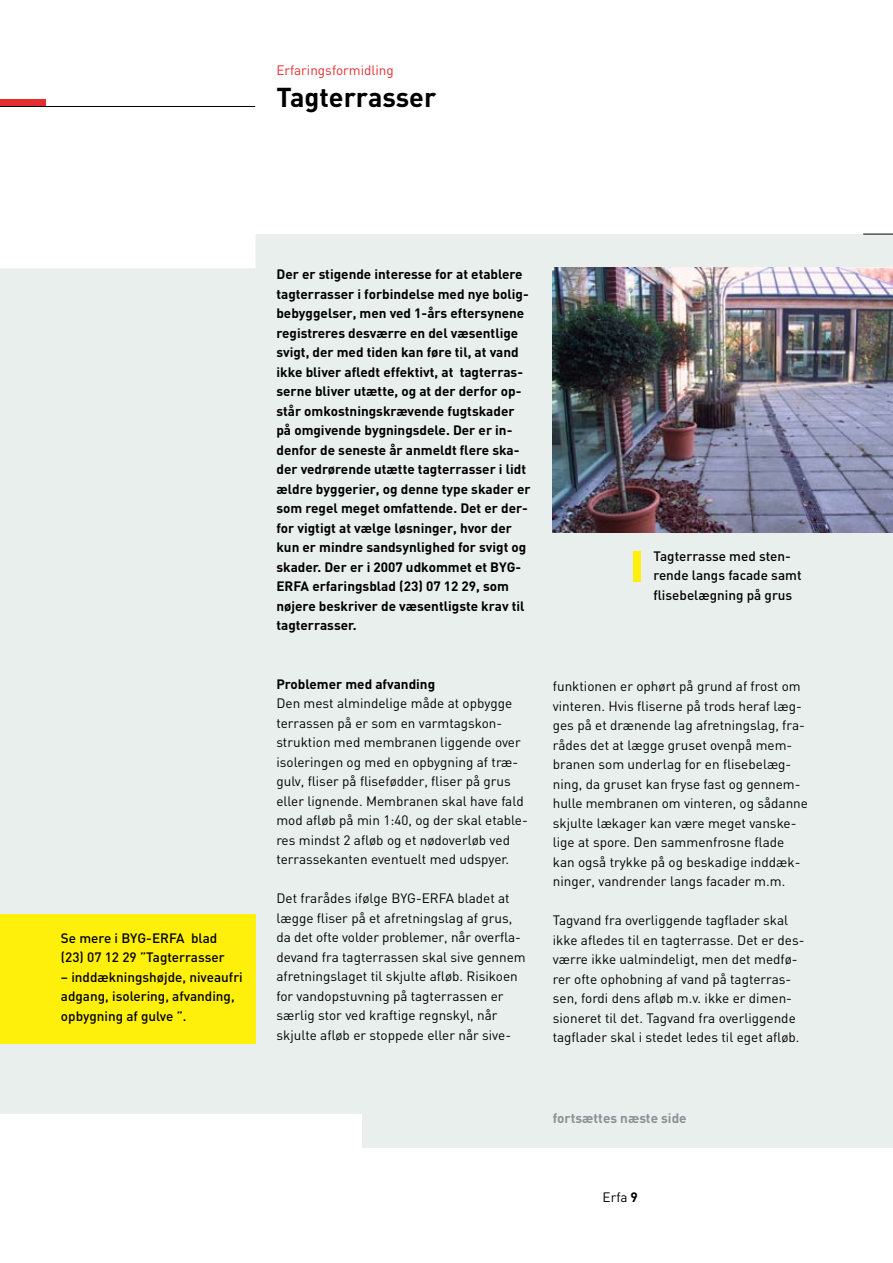
<style>
.page{position:relative;width:893px;height:1263px;background:#fff}
.page>*{position:absolute;margin:0;border:0;box-sizing:border-box;transform-origin:0 0}
.t1{font:700 27px "DIN";color:#000}
.t2{font:13.5px/19.5px "DIN";color:#000}
.t3{font:700 13.5px/19.5px "DIN";color:#000}
.t4{font:500 13.5px/19.5px "DIN";color:#000}
.t5{font:13.5px "DIN";color:#e52d30}
.t6{font:700 13.5px "DIN";color:#8d9095}
.s1{font-weight:700}
</style>
<div class="page">
<div style="left:0;top:234px;width:893px;height:914px;background:#e9efed"></div>
<div style="left:0;top:227px;width:255px;height:41px;background:#fff"></div>
<div style="left:0;top:1114px;width:361px;height:34px;background:#fff"></div>
<hr style="left:863px;top:234px;width:30px;height:1px;background:#000">
<div style="left:0;top:99px;width:45px;height:7px;background:#e52d30"></div>
<hr style="left:0;top:106px;width:255px;height:1px;background:#000">
<img style="left:553px;top:268px;width:340px;height:265px">
<div style="left:0;top:914px;width:255px;height:129px;background:#fff00c"></div>
<div style="left:633px;top:551px;width:8px;height:31px;background:#fff00c"></div>
<p class="t5" style="left:276px;top:61px;width:119px">Erfaringsformidling</p>
<h1 class="t1" style="left:276px;top:80px;width:161px">Tagterrasser</h1>
<p class="t4" style="left:61px;top:928px;width:165px">Se mere i BYG-ERFA blad (23) 07 12 29 ”Tagterrasser</p>
<p class="t4" style="left:61px;top:967px;width:183px">– inddækningshøjde, niveaufri adgang, isolering, afvanding, opbygning af gulve ”.</p>
<p class="t3" style="left:276px;top:264px;width:256px">Der er stigende interesse for at etablere tagterrasser i forbindelse med nye bolig&shy;bebyggelser, men ved 1-års eftersynene registreres desværre en del væsentlige svigt, der med tiden kan føre til, at vand ikke bliver afledt effektivt, at tagterras&shy;serne bliver utætte, og at der derfor op&shy;står omkostningskrævende fugtskader på omgivende bygningsdele. Der er in&shy;denfor de seneste år anmeldt flere ska&shy;der vedrørende utætte tagterrasser i lidt ældre byggerier, og denne type skader er som regel meget omfattende. Det er der&shy;for vigtigt at vælge løsninger, hvor der kun er mindre sandsynlighed for svigt og skader. Der er i 2007 udkommet et BYG-ERFA erfaringsblad (23) 07 12 29, som nøjere beskriver de væsentligste krav til tagterrasser.</p>
<p class="t3" style="left:276px;top:673px;width:160px">Problemer med afvanding</p>
<p class="t2" style="left:276px;top:693px;width:253px">Den mest almindelige måde at opbygge terrassen på er som en varmtagskon&shy;struktion med membranen liggende over isoleringen og med en opbygning af træ&shy;gulv, fliser på flisefødder, fliser på grus eller lignende. Membranen skal have fald mod afløb på min 1:40, og der skal etable&shy;res mindst 2 afløb og et nødoverløb ved terrassekanten eventuelt med udspyer.</p>
<p class="t2" style="left:276px;top:888px;width:251px">Det frarådes ifølge BYG-ERFA bladet at lægge fliser på et afretningslag af grus, da det ofte volder problemer, når overfla&shy;devand fra tagterrassen skal sive gennem afretningslaget til skjulte afløb. Risikoen for vandopstuvning på tagterrassen er særlig stor ved kraftige regnskyl, når skjulte afløb er stoppede eller når sive-</p>
<p class="t4" style="left:653px;top:546px;width:150px">Tagterrasse med sten&shy;rende langs facade samt flisebelægning på grus</p>
<p class="t2" style="left:553px;top:676px;width:257px">funktionen er ophørt på grund af frost om vinteren. Hvis fliserne på trods heraf læg&shy;ges på et drænende lag afretningslag, fra&shy;rådes det at lægge gruset ovenpå mem&shy;branen som underlag for en flisebelæg&shy;ning, da gruset kan fryse fast og gennem&shy;hulle membranen om vinteren, og sådanne skjulte lækager kan være meget vanske&shy;lige at spore. Den sammenfrosne flade kan også trykke på og beskadige inddæk&shy;ninger, vandrender langs facader m.m.</p>
<p class="t2" style="left:553px;top:910px;width:253px">Tagvand fra overliggende tagflader skal ikke afledes til en tagterrasse. Det er des&shy;værre ikke ualmindeligt, men det medfø&shy;rer ofte ophobning af vand på tagterras&shy;sen, fordi dens afløb m.v. ikke er dimen&shy;sioneret til det. Tagvand fra overliggende tagflader skal i stedet ledes til eget afløb.</p>
<p class="t6" style="left:553px;top:1109px;width:135px">fortsættes næste side</p>
<p class="t2" style="left:603px;top:1187px;width:37px">Erfa <span class="s1">9</span></p>
</div>
